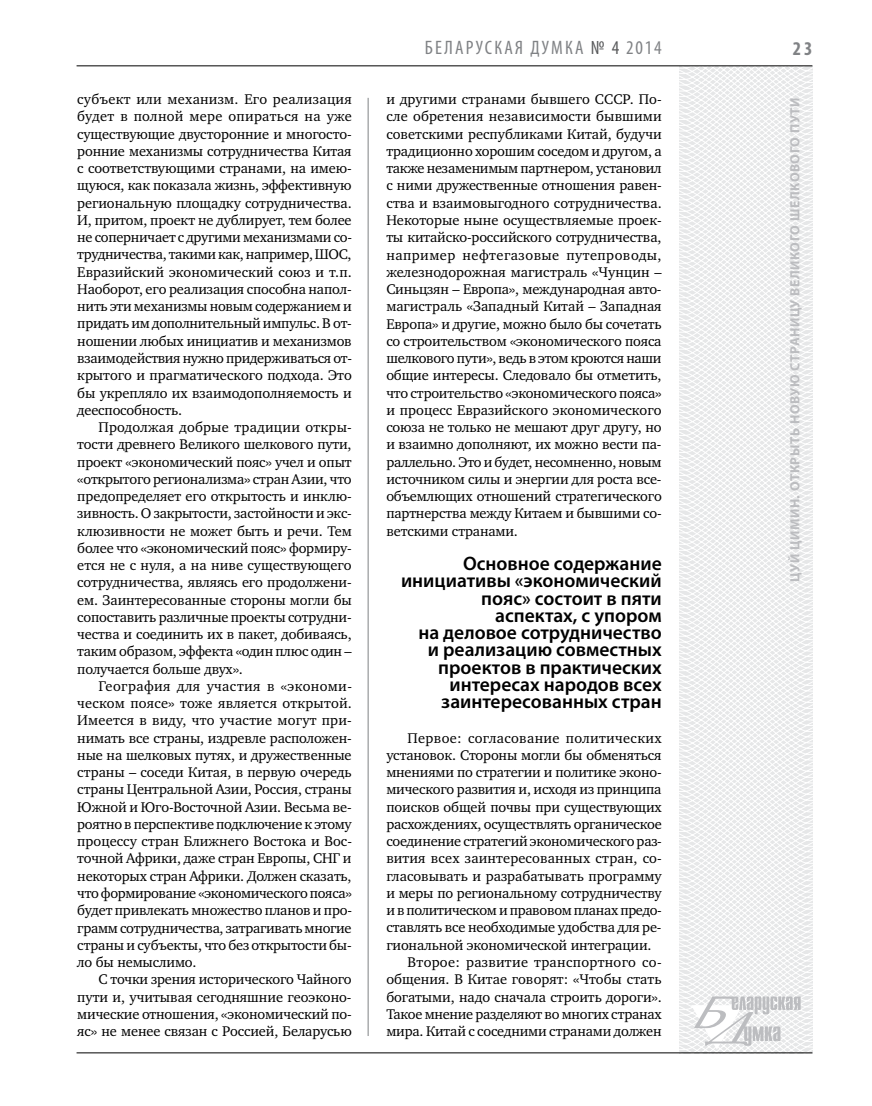
<style>
.page{position:relative;width:872px;height:1106px;background:#fff}
.page>*{position:absolute;margin:0;border:0;box-sizing:border-box;transform-origin:0 0}
.t1{font:600 19.5px/17.2px "Myriad Pro";color:#000;text-align:right}
.t2{font:condensed 19.5px "Myriad Pro";letter-spacing:.11em;color:#808285}
.t3{font:700 condensed 19.5px "Myriad Pro";color:#808285}
.t4{font:14.4px/17.2px "Charter C";letter-spacing:-.01em;color:#000;text-align:justify}
.t5{font:14.4px "Charter C";letter-spacing:.02em;color:#000}
.t6{font:14.4px "Charter C";letter-spacing:.01em;color:#000}
.t7{font:700 13.5px "Myriad Pro";letter-spacing:.04em;color:#bcbdc0}
.s1{color:#58595b}
</style>
<div class="page">
<hr style="left:368px;top:98px;width:1px;height:938px;background:#808285">
<svg style="left:621px;top:65px;width:192px;height:989px"></svg>
<svg style="left:691px;top:996px;width:109px;height:53px"></svg>
<hr style="left:77px;top:65px;width:735px;height:1px;background:#000">
<hr style="left:77px;top:1052px;width:735px;height:1px;background:#000">
<p class="t4" style="left:77px;top:91px;width:276px">субъект или механизм. Его реализация будет в полной мере опираться на уже существующие двусторонние и многосто&shy;ронние механизмы сотрудничества Китая с соответствующими странами, на имею&shy;щуюся, как показала жизнь, эффективную региональную площадку сотрудничества.<br>И, притом, проект не дублирует, тем более не соперничает с другими механизмами со&shy;трудничества, такими как, например, ШОС, Евразийский экономический союз и т.п.<br>Наоборот, его реализация способна напол&shy;нить эти механизмы новым содержанием и придать им дополнительный импульс. В от&shy;ношении любых инициатив и механизмов взаимодействия нужно придерживаться от&shy;крытого и прагматического подхода. Это бы укрепляло их взаимодополняемость и дееспособность.</p>
<p class="t4" style="left:77px;top:418px;width:276px;text-indent:21px">Продолжая добрые традиции откры&shy;тости древнего Великого шелкового пути, проект «экономический пояс» учел и опыт «открытого регионализма» стран Азии, что предопределяет его открытость и инклю&shy;зивность. О закрытости, застойности и экс&shy;клюзивности не может быть и речи. Тем более что «экономический пояс» формиру&shy;ется не с нуля, а на ниве существующего сотрудничества, являясь его продолжени&shy;ем. Заинтересованные стороны могли бы сопоставить различные проекты сотрудни&shy;чества и соединить их в пакет, добиваясь, таким образом, эффекта «один плюс один – получается больше двух».</p>
<p class="t4" style="left:77px;top:677px;width:276px;text-indent:21px">География для участия в «экономи&shy;ческом поясе» тоже является открытой.<br>Имеется в виду, что участие могут при&shy;нимать все страны, издревле расположен&shy;ные на шелковых путях, и дружественные страны – соседи Китая, в первую очередь страны Центральной Азии, Россия, страны Южной и Юго-Восточной Азии. Весьма ве&shy;роятно в перспективе подключение к этому процессу стран Ближнего Востока и Вос&shy;точной Африки, даже стран Европы, СНГ и некоторых стран Африки. Должен сказать, что формирование «экономического пояса» будет привлекать множество планов и про&shy;грамм сотрудничества, затрагивать многие страны и субъекты, что без открытости бы&shy;ло бы немыслимо.</p>
<p class="t4" style="left:77px;top:971px;width:276px;text-indent:21px">С точки зрения исторического Чайного пути и, учитывая сегодняшние геоэконо&shy;мические отношения, «экономический по&shy;яс» не менее связан с Россией, Беларусью</p>
<h1 class="t2" style="left:425px;top:36px;width:238px">БЕЛАРУСКА Я ДУМКА <span class="s1">№ 4</span> 2014</h1>
<h1 class="t3" style="left:793px;top:37px;width:21px">23</h1>
<p class="t4" style="left:386px;top:91px;width:277px">и другими странами бывшего СССР. По&shy;сле обретения независимости бывшими советскими республиками Китай, будучи традиционно хорошим соседом и другом, а также незаменимым партнером, установил с ними дружественные отношения равен&shy;ства и взаимовыгодного сотрудничества.<br>Некоторые ныне осуществляемые проек&shy;ты китайско-российского сотрудничества, например нефтегазовые путепроводы, железнодорожная магистраль «Чунцин – Синьцзян – Европа», международная авто&shy;магистраль «Западный Китай – Западная Европа» и другие, можно было бы сочетать со строительством «экономического пояса шелкового пути», ведь в этом кроются наши общие интересы. Следовало бы отметить, что строительство «экономического пояса» и процесс Евразийского экономического союза не только не мешают друг другу, но и взаимно дополняют, их можно вести па&shy;раллельно. Это и будет, несомненно, новым источником силы и энергии для роста все&shy;объемлющих отношений стратегического партнерства между Китаем и бывшими со&shy;ветскими странами.</p>
<h1 class="t1" style="left:401px;top:554px;width:262px">Основное содержание инициативы «экономический пояс» состоит в пяти аспектах, с упором<br>на деловое сотрудничество<br>и реализацию совместных проектов в практических интересах народов всех заинтересованных стран</h1>
<p class="t5" style="left:407px;top:729px;width:255px">Первое: согласование политических</p>
<p class="t4" style="left:386px;top:746px;width:277px">установок. Стороны могли бы обменяться</p>
<p class="t4" style="left:386px;top:763px;width:277px">мнениями по стратегии и политике эконо-</p>
<p class="t4" style="left:386px;top:781px;width:277px">мического развития и, исходя из принципа</p>
<p class="t4" style="left:386px;top:798px;width:277px">поисков общей почвы при существующих</p>
<p class="t4" style="left:386px;top:815px;width:277px">расхождениях, осуществлять органическое</p>
<p class="t4" style="left:386px;top:832px;width:277px">соединение стратегий экономического раз-</p>
<p class="t6" style="left:386px;top:850px;width:277px">вития всех заинтересованных стран, со-</p>
<p class="t4" style="left:386px;top:867px;width:277px">гласовывать и разрабатывать программу</p>
<p class="t4" style="left:386px;top:884px;width:277px">и меры по региональному сотрудничеству</p>
<p class="t4" style="left:386px;top:901px;width:277px">и в политическом и правовом планах предо-</p>
<p class="t4" style="left:386px;top:919px;width:277px">ставлять все необходимые удобства для ре-</p>
<p class="t4" style="left:386px;top:936px;width:267px">гиональной экономической интеграции.</p>
<p class="t5" style="left:407px;top:954px;width:256px">Второе: развитие транспортного со-</p>
<p class="t4" style="left:386px;top:970px;width:277px">общения. В Китае говорят: «Чтобы стать</p>
<p class="t4" style="left:386px;top:988px;width:277px">богатыми, надо сначала строить дороги».</p>
<p class="t4" style="left:386px;top:1005px;width:277px">Такое мнение разделяют во многих странах</p>
<p class="t4" style="left:386px;top:1022px;width:277px">мира. Китай с соседними странами должен</p>
<p class="t7" style="left:786px;top:581px;width:486px;rotate:-90deg">Цуй Цимин. Открыть новую страницу Великого шелкового пути</p>
</div>
